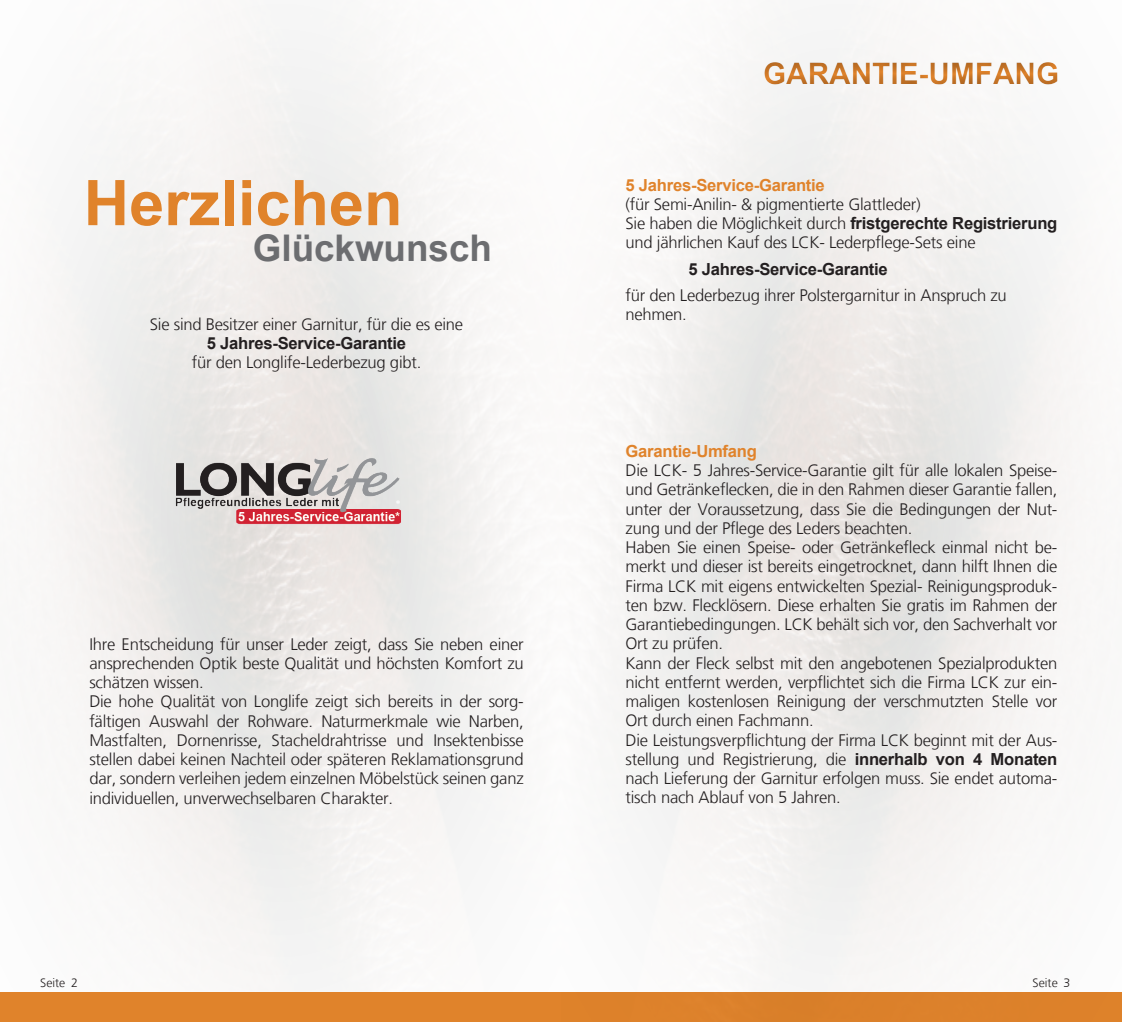
<style>
.page{position:relative;width:1122px;height:1022px;background:#fff}
.page>*{position:absolute;margin:0;border:0;box-sizing:border-box;transform-origin:0 0}
.t1{font:700 63px "Arial";color:#e0832b}
.t2{font:700 36.75px "Arial";color:#6c6d70}
.t3{font:700 29.75px "Arial";color:#e0832b}
.t4{font:300 16.62px/19.2px "Frutiger LT";letter-spacing:-.015em;color:#231f20}
.t5{font:700 16.62px "Arial";letter-spacing:-.015em;color:#231f20}
.t6{font:700 16.62px "Arial";letter-spacing:-.015em;color:#e0832b}
.t7{font:300 12.25px "Frutiger LT";color:#231f20}
.s1{font-family:"Arial";font-weight:700}
</style>
<div class="page">
<img style="left:0;top:48px;width:561px;height:974px">
<div style="left:0;top:992px;width:1121px;height:29px;background:#e0832b"></div>
<svg style="left:561px;top:48px;width:560px;height:974px;fill:#f5f3f2"></svg>
<img style="left:175px;top:459px;width:241px;height:71px">
<div style="left:743px;top:52px;width:335px;height:47px;background:#231f20;opacity:.51"></div>
<h1 class="t1" style="left:84px;top:159px;width:320px">Herzlichen</h1>
<h2 class="t2" style="left:253px;top:222px;width:240px">Glückwunsch</h2>
<p class="t4" style="left:150px;top:315px;width:315px">Sie sind Besitzer einer Garnitur, für die es eine</p>
<p class="t5" style="left:207px;top:332px;width:201px">5 Jahres-Service-Garantie</p>
<p class="t4" style="left:192px;top:353px;width:231px">für den Longlife-Lederbezug gibt.</p>
<p class="t4" style="left:89px;top:635px;width:436px">Ihre Entscheidung für unser Leder zeigt, dass Sie neben einer ansprechenden Optik beste Qualität und höchsten Komfort zu schätzen wissen.<br>Die hohe Qualität von Longlife zeigt sich bereits in der sorg&shy;fältigen Auswahl der Rohware. Naturmerkmale wie Narben, Mastfalten, Dornenrisse, Stacheldrahtrisse und Insektenbisse stellen dabei keinen Nachteil oder späteren Reklamationsgrund dar, sondern verleihen jedem einzelnen Möbelstück seinen ganz individuellen, unverwechselbaren Charakter.</p>
<h3 class="t3" style="left:763px;top:53px;width:297px">GARANTIE-UMFANG</h3>
<p class="t6" style="left:625px;top:173px;width:201px">5 Jahres-Service-Garantie</p>
<p class="t4" style="left:625px;top:195px;width:433px">(für Semi-Anilin- &amp; pigmentierte Glattleder)<br>Sie haben die Möglichkeit durch <span class="s1">fristgerechte Registrierung </span>und jährlichen Kauf des LCK- Lederpflege-Sets eine</p>
<p class="t5" style="left:688px;top:257px;width:201px">5 Jahres-Service-Garantie</p>
<p class="t4" style="left:625px;top:286px;width:382px">für den Lederbezug ihrer Polstergarnitur in Anspruch zu nehmen.</p>
<p class="t6" style="left:625px;top:439px;width:133px">Garantie-Umfang</p>
<p class="t4" style="left:625px;top:461px;width:433px">Die LCK- 5 Jahres-Service-Garantie gilt für alle lokalen Speise&shy;und Getränkeflecken, die in den Rahmen dieser Garantie fallen, unter der Voraussetzung, dass Sie die Bedingungen der Nut&shy;zung und der Pflege des Leders beachten.<br>Haben Sie einen Speise- oder Getränkefleck einmal nicht be&shy;merkt und dieser ist bereits eingetrocknet, dann hilft Ihnen die Firma LCK mit eigens entwickelten Spezial- Reinigungsproduk&shy;ten bzw. Flecklösern. Diese erhalten Sie gratis im Rahmen der Garantiebedingungen. LCK behält sich vor, den Sachverhalt vor Ort zu prüfen.<br>Kann der Fleck selbst mit den angebotenen Spezialprodukten nicht entfernt werden, verpflichtet sich die Firma LCK zur ein&shy;maligen kostenlosen Reinigung der verschmutzten Stelle vor Ort durch einen Fachmann.<br>Die Leistungsverpflichtung der Firma LCK beginnt mit der Aus&shy;stellung und Registrierung, die <span class="s1">innerhalb von 4 Monaten </span>nach Lieferung der Garnitur erfolgen muss. Sie endet automa&shy;tisch nach Ablauf von 5 Jahren.</p>
<p class="t7" style="left:40px;top:975px;width:39px">Seite 2</p>
<p class="t7" style="left:1032px;top:975px;width:39px">Seite 3</p>
</div>
